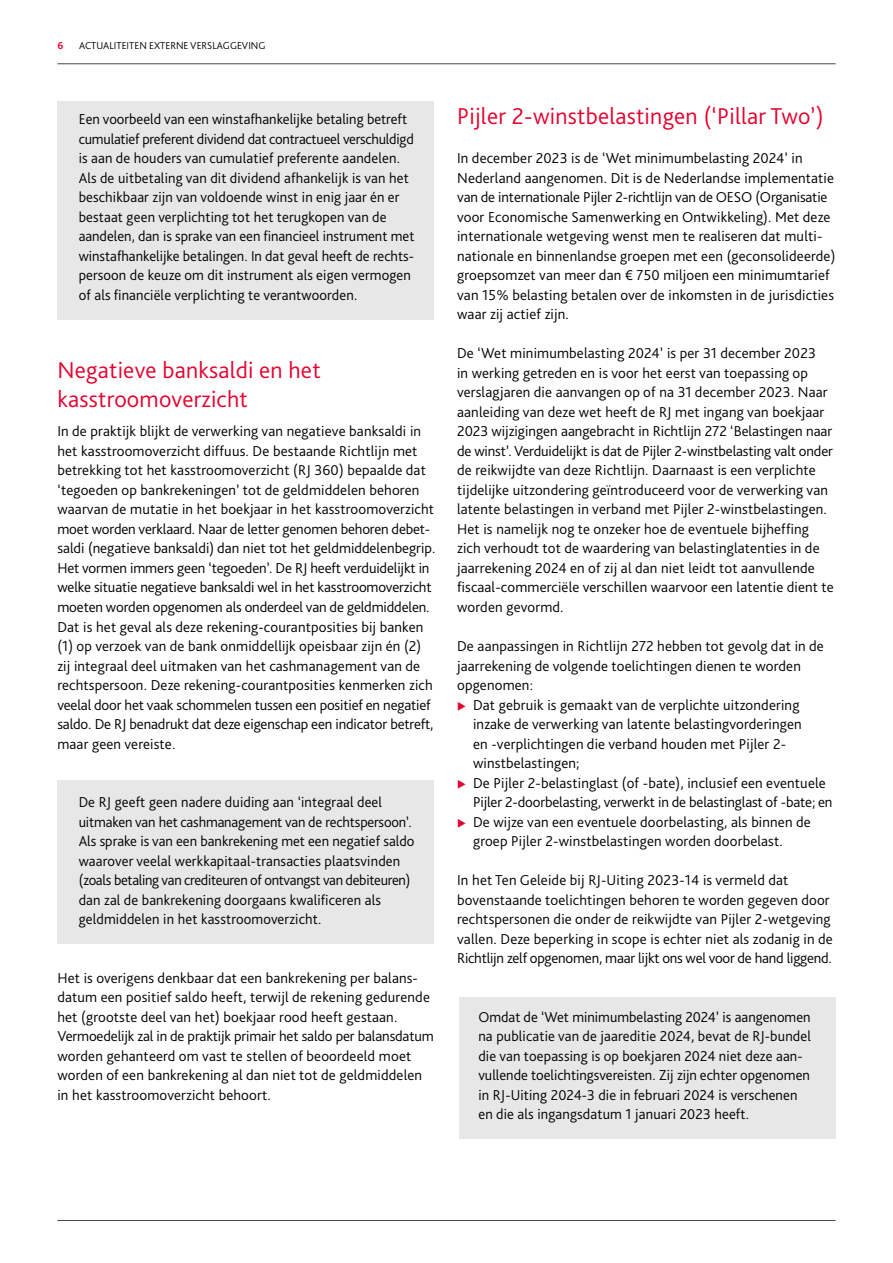
<style>
.page{position:relative;width:893px;height:1263px;background:#fff}
.page>*{position:absolute;margin:0;border:0;box-sizing:border-box;transform-origin:0 0}
.t1{font:300 24px/29.2px "Bliss Pro";letter-spacing:.01em;color:#e4032e}
.t2{font:300 15px/19.5px "Bliss Pro";letter-spacing:.01em;color:#000}
.t3{font:300 15px "Bliss Pro";letter-spacing:-.01em;color:#000}
.t4{font:300 10.5px "Bliss Pro";color:#000}
.t5{font:700 10.5px "Bliss Pro";color:#e4032e}
</style>
<div class="page">
<div style="left:57px;top:101px;width:377px;height:218px;background:#e8e7e7"></div>
<div style="left:57px;top:780px;width:377px;height:163px;background:#e8e7e7"></div>
<div style="left:459px;top:997px;width:377px;height:141px;background:#e8e7e7"></div>
<hr style="left:57px;top:63px;width:779px;height:1px;background:#494643">
<hr style="left:57px;top:1220px;width:779px;height:1px;background:#494643">
<p class="t5" style="left:57px;top:39px;width:7px">6</p>
<p class="t4" style="left:79px;top:39px;width:188px">ACTUALITEITEN EXTERNE VERSLAGGEVING</p>
<p class="t2" style="left:79px;top:109px;width:337px">Een voorbeeld van een winstafhankelijke betaling betreft cumulatief preferent dividend dat contractueel verschuldigd is aan de houders van cumulatief preferente aandelen.<br>Als de uitbetaling van dit dividend afhankelijk is van het beschikbaar zijn van voldoende winst in enig jaar én er bestaat geen verplichting tot het terugkopen van de aandelen, dan is sprake van een financieel instrument met winstafhankelijke betalingen. In dat geval heeft de rechts&shy;persoon de keuze om dit instrument als eigen vermogen of als financiële verplichting te verantwoorden.</p>
<h1 class="t1" style="left:57px;top:355px;width:265px">Negatieve banksaldi en het kasstroomoverzicht</h1>
<p class="t2" style="left:57px;top:421px;width:379px">In de praktijk blijkt de verwerking van negatieve banksaldi in het kasstroomoverzicht diffuus. De bestaande Richtlijn met betrekking tot het kasstroomoverzicht (RJ 360) bepaalde dat ‘tegoeden op bankrekeningen’ tot de geldmiddelen behoren waarvan de mutatie in het boekjaar in het kasstroomoverzicht moet worden verklaard. Naar de letter genomen behoren debet&shy;saldi (negatieve banksaldi) dan niet tot het geldmiddelenbegrip.<br>Het vormen immers geen ‘tegoeden’. De RJ heeft verduidelijkt in welke situatie negatieve banksaldi wel in het kasstroomoverzicht moeten worden opgenomen als onderdeel van de geldmiddelen.<br>Dat is het geval als deze rekening-courantposities bij banken (1) op verzoek van de bank onmiddellijk opeisbaar zijn én (2) zij integraal deel uitmaken van het cashmanagement van de rechtspersoon. Deze rekening-courantposities kenmerken zich veelal door het vaak schommelen tussen een positief en negatief saldo. De RJ benadrukt dat deze eigenschap een indicator betreft, maar geen vereiste.</p>
<p class="t2" style="left:79px;top:792px;width:337px">De RJ geeft geen nadere duiding aan ‘integraal deel uitmaken van het cashmanagement van de rechtspersoon’.<br>Als sprake is van een bankrekening met een negatief saldo waarover veelal werkkapitaal-transacties plaatsvinden (zoals betaling van crediteuren of ontvangst van debiteuren) dan zal de bankrekening doorgaans kwalificeren als geldmiddelen in het kasstroomoverzicht.</p>
<p class="t2" style="left:57px;top:967px;width:378px">Het is overigens denkbaar dat een bankrekening per balans&shy;datum een positief saldo heeft, terwijl de rekening gedurende het (grootste deel van het) boekjaar rood heeft gestaan.<br>Vermoedelijk zal in de praktijk primair het saldo per balansdatum worden gehanteerd om vast te stellen of beoordeeld moet worden of een bankrekening al dan niet tot de geldmiddelen in het kasstroomoverzicht behoort.</p>
<h1 class="t1" style="left:457px;top:101px;width:368px">Pijler 2-winstbelastingen (‘Pillar Two’)</h1>
<p class="t2" style="left:457px;top:148px;width:380px">In december 2023 is de ‘Wet minimumbelasting 2024’ in Nederland aangenomen. Dit is de Nederlandse implementatie van de internationale Pijler 2-richtlijn van de OESO (Organisatie voor Economische Samenwerking en Ontwikkeling). Met deze internationale wetgeving wenst men te realiseren dat multi&shy;nationale en binnenlandse groepen met een (geconsolideerde) groepsomzet van meer dan € 750 miljoen een minimumtarief van 15% belasting betalen over de inkomsten in de jurisdicties waar zij actief zijn.</p>
<p class="t2" style="left:457px;top:343px;width:378px">De ‘Wet minimumbelasting 2024’ is per 31 december 2023<br>in werking getreden en is voor het eerst van toepassing op verslagjaren die aanvangen op of na 31 december 2023. Naar aanleiding van deze wet heeft de RJ met ingang van boekjaar 2023 wijzigingen aangebracht in Richtlijn 272 ‘Belastingen naar de winst’. Verduidelijkt is dat de Pijler 2-winstbelasting valt onder de reikwijdte van deze Richtlijn. Daarnaast is een verplichte tijdelijke uitzondering geïntroduceerd voor de verwerking van latente belastingen in verband met Pijler 2-winstbelastingen.<br>Het is namelijk nog te onzeker hoe de eventuele bijheffing zich verhoudt tot de waardering van belastinglatenties in de jaarrekening 2024 en of zij al dan niet leidt tot aanvullende fiscaal-commerciële verschillen waarvoor een latentie dient te worden gevormd.</p>
<p class="t2" style="left:457px;top:636px;width:368px">De aanpassingen in Richtlijn 272 hebben tot gevolg dat in de</p>
<p class="t2" style="left:457px;top:655px;width:345px">jaarrekening de volgende toelichtingen dienen te worden</p>
<p class="t2" style="left:457px;top:675px;width:77px">opgenomen:</p>
<p class="t2" style="left:473px;top:694px;width:328px">Dat gebruik is gemaakt van de verplichte uitzondering</p>
<p class="t2" style="left:473px;top:714px;width:330px">inzake de verwerking van latente belastingvorderingen</p>
<p class="t2" style="left:473px;top:733px;width:315px">en -verplichtingen die verband houden met Pijler 2-</p>
<p class="t2" style="left:473px;top:753px;width:108px">winstbelastingen;</p>
<p class="t2" style="left:473px;top:772px;width:354px">De Pijler 2-belastinglast (of -bate), inclusief een eventuele</p>
<p class="t3" style="left:473px;top:793px;width:361px">Pijler 2-doorbelasting, verwerkt in de belastinglast of -bate; en</p>
<p class="t2" style="left:473px;top:811px;width:339px">De wijze van een eventuele doorbelasting, als binnen de</p>
<p class="t2" style="left:473px;top:831px;width:311px">groep Pijler 2-winstbelastingen worden doorbelast.</p>
<p class="t2" style="left:457px;top:870px;width:377px">In het Ten Geleide bij RJ-Uiting 2023-14 is vermeld dat bovenstaande toelichtingen behoren te worden gegeven door rechtspersonen die onder de reikwijdte van Pijler 2-wetgeving vallen. Deze beperking in scope is echter niet als zodanig in de Richtlijn zelf opgenomen, maar lijkt ons wel voor de hand liggend.</p>
<p class="t2" style="left:478px;top:1006px;width:334px">Omdat de ‘Wet minimumbelasting 2024’ is aangenomen na publicatie van de jaareditie 2024, bevat de RJ-bundel die van toepassing is op boekjaren 2024 niet deze aan&shy;vullende toelichtingsvereisten. Zij zijn echter opgenomen in RJ-Uiting 2024-3 die in februari 2024 is verschenen en die als ingangsdatum 1 januari 2023 heeft.</p>
</div>
